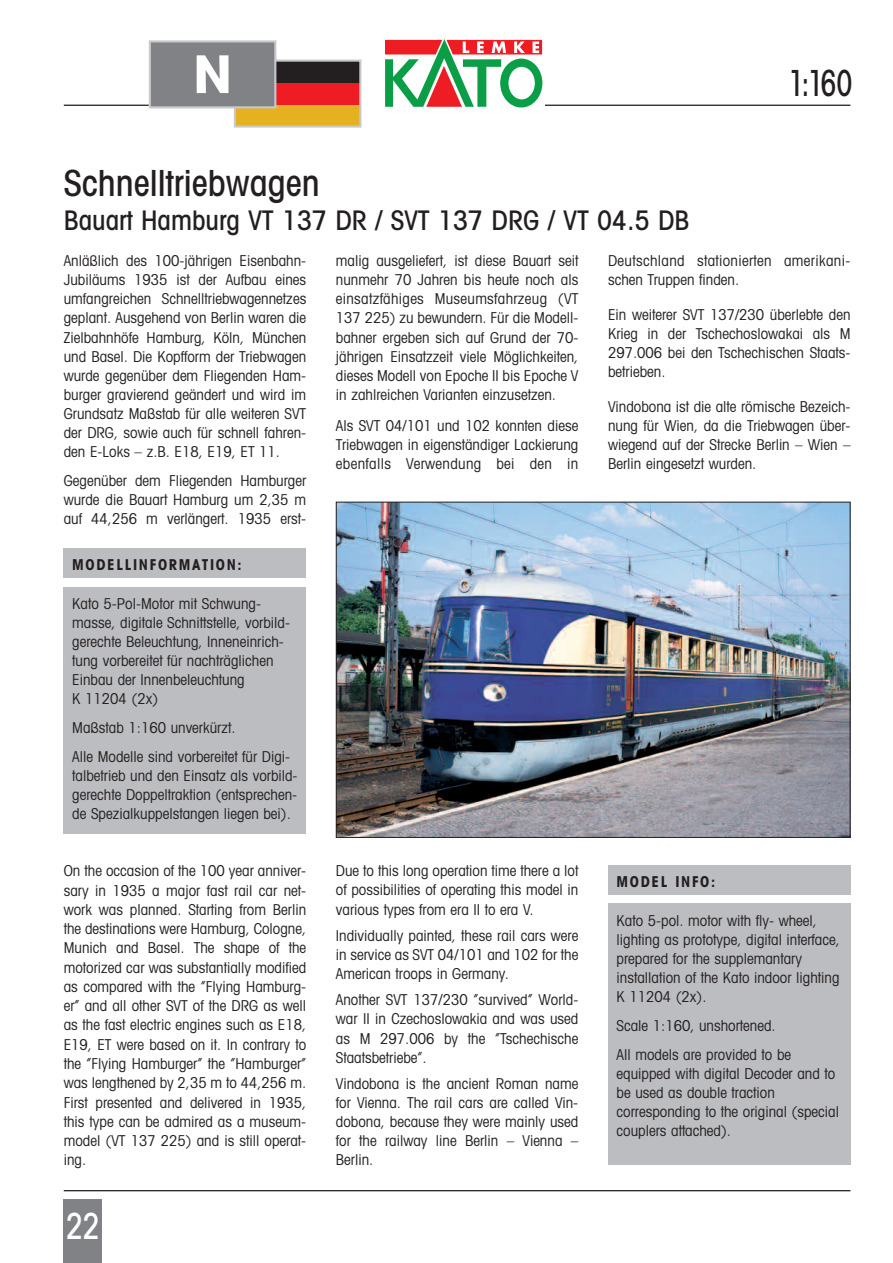
<style>
.page{position:relative;width:893px;height:1263px;background:#fff}
.page>*{position:absolute;margin:0;border:0;box-sizing:border-box;transform-origin:0 0}
.t1{font:700 51px "Avant Garde";color:#fff}
.t2{font:500 condensed 36px "Avant Garde";color:#231f20}
.t3{font:500 condensed 36px "Avant Garde";color:#231f20;scale:.8 1}
.t4{font:500 condensed 36px "Avant Garde";color:#fff;scale:.85 1}
.t5{font:500 condensed 27px "Avant Garde";color:#231f20}
.t6{font:condensed 15px/19.2px "Avant Garde";color:#231f20;text-align:justify}
.t7{font:condensed 15px/19.2px "Avant Garde";letter-spacing:.02em;color:#231f20}
.t8{font:700 condensed 15px "Avant Garde";letter-spacing:.11em;color:#231f20}
</style>
<div class="page">
<hr style="left:64px;top:1190px;width:786px;height:1px;background:#231f20">
<div style="left:64px;top:1199px;width:38px;height:64px;background:#808285"></div>
<div style="left:64px;top:587px;width:242px;height:246px;background:#bcbdc0"></div>
<div style="left:64px;top:549px;width:242px;height:29px;background:#bcbdc0"></div>
<div style="left:608px;top:904px;width:242px;height:261px;background:#bcbdc0"></div>
<div style="left:608px;top:865px;width:242px;height:30px;background:#bcbdc0"></div>
<img style="left:338px;top:504px;width:510px;height:332px">
<hr style="left:481px;top:105px;width:369px;height:1px;background:#231f20">
<hr style="left:64px;top:105px;width:85px;height:1px;background:#231f20">
<div style="left:383px;top:21px;width:161px;height:94px;background:#fff"></div>
<svg style="left:385px;top:39px;width:157px;height:69px"></svg>
<div style="left:235px;top:105px;width:125px;height:21px;background:#e6b120"></div>
<div style="left:235px;top:83px;width:125px;height:22px;background:#ee1d23"></div>
<div style="left:235px;top:61px;width:125px;height:22px;background:#231f20"></div>
<div style="left:234px;top:60px;width:127px;height:68px;border:2px solid #c7c8ca"></div>
<div style="left:150px;top:41px;width:125px;height:66px;background:#808285"></div>
<div style="left:149px;top:40px;width:127px;height:68px;border:2px solid #c7c8ca"></div>
<h1 class="t1" style="left:193px;top:55px;width:40px">N</h1>
<h2 class="t3" style="left:788px;top:70px;width:82px">1:160</h2>
<h2 class="t2" style="left:64px;top:170px;width:257px">Schnelltriebwagen</h2>
<h3 class="t5" style="left:64px;top:211px;width:627px">Bauart Hamburg VT 137 DR / SVT 137 DRG / VT 04.5 DB</h3>
<p class="t6" style="left:64px;top:252px;width:244px">Anläßlich des 100-jährigen Eisenbahn-Jubiläums 1935 ist der Aufbau eines umfangreichen Schnelltriebwagennetzes geplant. Ausgehend von Berlin waren die Zielbahnhöfe Hamburg, Köln, München und Basel. Die Kopfform der Triebwagen wurde gegenüber dem Fliegenden Ham&shy;burger gravierend geändert und wird im Grundsatz Maßstab für alle weiteren SVT der DRG, sowie auch für schnell fahren&shy;den E-Loks – z.B. E18, E19, ET 11.</p>
<p class="t6" style="left:64px;top:472px;width:244px">Gegenüber dem Fliegenden Hamburger wurde die Bauart Hamburg um 2,35 m auf 44,256 m verlängert. 1935 erst-</p>
<p class="t6" style="left:336px;top:252px;width:244px">malig ausgeliefert, ist diese Bauart seit nunmehr 70 Jahren bis heute noch als einsatzfähiges Museumsfahrzeug (VT 137 225) zu bewundern. Für die Modell&shy;bahner ergeben sich auf Grund der 70- jährigen Einsatzzeit viele Möglichkeiten, dieses Modell von Epoche II bis Epoche V in zahlreichen Varianten einzusetzen.</p>
<p class="t6" style="left:336px;top:417px;width:244px">Als SVT 04/101 und 102 konnten diese Triebwagen in eigenständiger Lackierung ebenfalls Verwendung bei den in</p>
<p class="t7" style="left:608px;top:252px;width:244px">Deutschland stationierten amerikani&shy;schen Truppen finden.</p>
<p class="t6" style="left:608px;top:306px;width:244px">Ein weiterer SVT 137/230 überlebte den Krieg in der Tschechoslowakai als M 297.006 bei den Tschechischen Staats&shy;betrieben.</p>
<p class="t6" style="left:608px;top:398px;width:244px">Vindobona ist die alte römische Bezeich&shy;nung für Wien, da die Triebwagen über&shy;wiegend auf der Strecke Berlin – Wien – Berlin eingesetzt wurden.</p>
<p class="t8" style="left:72px;top:559px;width:171px">MODELLINFORMATION:</p>
<p class="t6" style="left:72px;top:595px;width:219px;text-align:left">Kato 5-Pol-Motor mit Schwung&shy;masse, digitale Schnittstelle, vorbild&shy;gerechte Beleuchtung, Inneneinrich&shy;tung vorbereitet für nachträglichen<br>Einbau der Innenbeleuchtung<br>K 11204 (2x)</p>
<p class="t6" style="left:72px;top:715px;width:219px;line-height:28.7px">Maßstab 1:160 unverkürzt.<br>Alle Modelle sind vorbereitet für Digi-</p>
<p class="t6" style="left:72px;top:767px;width:227px">talbetrieb und den Einsatz als vorbild&shy;gerechte Doppeltraktion (entsprechen&shy;de Spezialkuppelstangen liegen bei).</p>
<p class="t6" style="left:64px;top:863px;width:244px">On the occasion of the 100 year anniver&shy;sary in 1935 a major fast rail car net&shy;work was planned. Starting from Berlin the destinations were Hamburg, Cologne, Munich and Basel. The shape of the motorized car was substantially modified as compared with the ”Flying Hamburg&shy;er” and all other SVT of the DRG as well as the fast electric engines such as E18, E19, ET were based on it. In contrary to the ”Flying Hamburger” the ”Hamburger” was lengthened by 2,35 m to 44,256 m.<br>First presented and delivered in 1935, this type can be admired as a museum&shy;model (VT 137 225) and is still operat&shy;ing.</p>
<p class="t6" style="left:336px;top:863px;width:244px">Due to this long operation time there a lot of possibilities of operating this model in various types from era II to era V.</p>
<p class="t6" style="left:336px;top:927px;width:244px">Individually painted, these rail cars were in service as SVT 04/101 and 102 for the American troops in Germany.</p>
<p class="t6" style="left:336px;top:992px;width:244px">Another SVT 137/230 ”survived” World&shy;war II in Czechoslowakia and was used as M 297.006 by the ”Tschechische Staatsbetriebe”.</p>
<p class="t6" style="left:336px;top:1075px;width:244px">Vindobona is the ancient Roman name for Vienna. The rail cars are called Vin&shy;dobona, because they were mainly used for the railway line Berlin – Vienna – Berlin.</p>
<h2 class="t4" style="left:66px;top:1213px;width:41px">22</h2>
<p class="t8" style="left:617px;top:876px;width:100px">MODEL INFO:</p>
<p class="t6" style="left:617px;top:912px;width:225px;text-align:left">Kato 5-pol. motor with fly- wheel, lighting as prototype, digital interface, prepared for the supplemantary installation of the Kato indoor lighting<br>K 11204 (2x).</p>
<p class="t6" style="left:617px;top:1013px;width:176px;line-height:28.7px">Scale 1:160, unshortened.<br>All models are provided to be</p>
<p class="t6" style="left:617px;top:1065px;width:224px;text-align:left">equipped with digital Decoder and to be used as double traction corresponding to the original (special couplers attached).</p>
</div>
